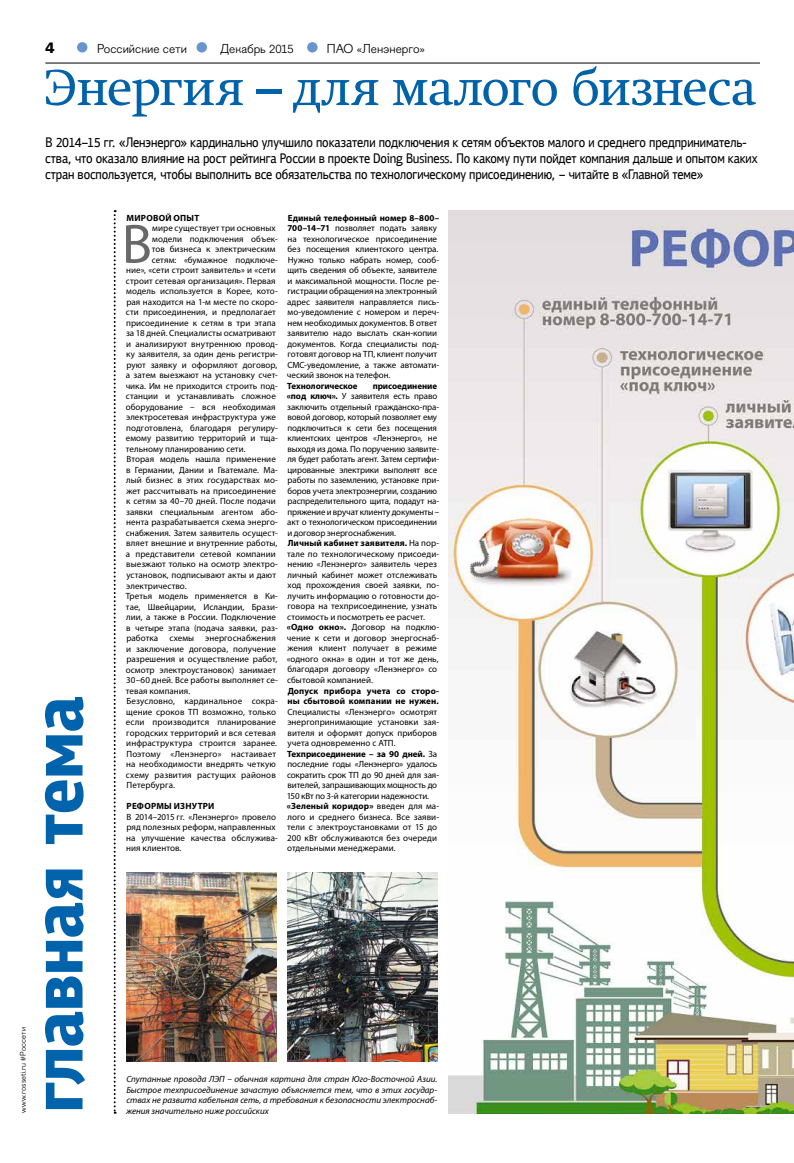
<style>
.page{position:relative;width:794px;height:1163px;background:#fff}
.page>*{position:absolute;margin:0;border:0;box-sizing:border-box;transform-origin:0 0}
.t1{font:55.7px "Myriad Pro";color:#696969}
.t2{font:50px "Swift C";letter-spacing:-.01em;color:#0063aa}
.t3{font:15px "Free Set Bold C";color:#000}
.t4{font:14px "PF Bulletin Sans Pro";color:#000}
.t5{font:12.6px "Figgins Sans";letter-spacing:-.005em;color:#000}
.t6{font:9px/10.5px "Myriad Pro";letter-spacing:.005em;color:#000}
.t7{font:italic 9px/10.5px "Myriad Pro";color:#000;text-align:justify}
.t8{font:700 9px/10.5px "Myriad Pro";letter-spacing:.01em;color:#000}
.t9{font:8px "Figgins Sans";letter-spacing:.015em;color:#000}
.s1{font-weight:700}
</style>
<div class="page">
<div style="left:77px;top:42px;width:10px;height:10px;background:#6995ce;border-radius:50%"></div>
<div style="left:197px;top:42px;width:10px;height:10px;background:#6995ce;border-radius:50%"></div>
<div style="left:307px;top:42px;width:10px;height:10px;background:#6995ce;border-radius:50%"></div>
<hr style="left:45px;top:63px;width:715px;height:1px;background:#000">
<img style="left:449px;top:210px;width:345px;height:903px">
<svg style="left:114px;top:210px;width:2px;height:903px"></svg>
<img style="left:126px;top:872px;width:150px;height:188px">
<img style="left:287px;top:872px;width:150px;height:188px">
<h3 class="t3" style="left:45px;top:39px;width:11px">4</h3>
<h3 class="t5" style="left:97px;top:41px;width:91px">Российские сети</h3>
<h3 class="t5" style="left:220px;top:41px;width:75px">Декабрь 2015</h3>
<h3 class="t5" style="left:327px;top:41px;width:100px">ПАО «Ленэнерго»</h3>
<h2 class="t2" style="left:43px;top:58px;width:714px">Энергия – для малого бизнеса</h2>
<h3 class="t4" style="left:380px;top:150px;width:70px">□■ ◆▲■ ▲▲</h3>
<p class="t8" style="left:127px;top:212px;width:74px">МИРОВОЙ ОПЫТ</p>
<h1 class="t1" style="left:122px;top:213px;width:32px">В</h1>
<p class="t6" style="left:152px;top:223px;width:125px">мире существует три основных</p>
<p class="t6" style="left:152px;top:233px;width:127px">модели подключения объек-</p>
<p class="t6" style="left:152px;top:244px;width:125px">тов бизнеса к электрическим</p>
<p class="t6" style="left:152px;top:254px;width:128px">сетям: «бумажное подключе-</p>
<p class="t6" style="left:126px;top:265px;width:151px">ние», «сети строит заявитель» и «сети</p>
<p class="t6" style="left:126px;top:275px;width:151px">строит сетевая организация». Первая</p>
<p class="t6" style="left:126px;top:286px;width:153px">модель используется в Корее, кото-</p>
<p class="t6" style="left:126px;top:296px;width:153px">рая находится на 1‑м месте по скоро-</p>
<p class="t6" style="left:126px;top:307px;width:152px">сти присоединения, и предполагает</p>
<p class="t6" style="left:126px;top:317px;width:151px">присоединение к сетям в три этапа</p>
<p class="t6" style="left:126px;top:328px;width:151px">за 18 дней. Специалисты осматривают</p>
<p class="t6" style="left:126px;top:338px;width:153px">и анализируют внутреннюю провод-</p>
<p class="t6" style="left:126px;top:349px;width:153px">ку заявителя, за один день регистри-</p>
<p class="t6" style="left:126px;top:359px;width:152px">руют заявку и оформляют договор,</p>
<p class="t6" style="left:126px;top:370px;width:153px">а затем выезжают на установку счет-</p>
<p class="t6" style="left:126px;top:380px;width:154px">чика. Им не приходится строить под-</p>
<p class="t6" style="left:126px;top:391px;width:152px">станции и устанавливать сложное</p>
<p class="t6" style="left:126px;top:401px;width:151px">оборудование – вся необходимая</p>
<p class="t6" style="left:126px;top:412px;width:151px">электросетевая инфраструктура уже</p>
<p class="t6" style="left:126px;top:422px;width:153px">подготовлена, благодаря регулиру-</p>
<p class="t6" style="left:126px;top:433px;width:154px">емому развитию территорий и тща-</p>
<p class="t6" style="left:126px;top:443px;width:121px">тельному планированию сети.</p>
<p class="t6" style="left:126px;top:454px;width:151px">Вторая модель нашла применение</p>
<p class="t6" style="left:126px;top:464px;width:153px">в Германии, Дании и Гватемале. Ма-</p>
<p class="t6" style="left:126px;top:475px;width:153px">лый бизнес в этих государствах мо-</p>
<p class="t6" style="left:126px;top:485px;width:151px">жет рассчитывать на присоединение</p>
<p class="t6" style="left:126px;top:496px;width:151px">к сетям за 40–70 дней. После подачи</p>
<p class="t6" style="left:126px;top:506px;width:153px">заявки специальным агентом або-</p>
<p class="t6" style="left:126px;top:517px;width:153px">нента разрабатывается схема энерго-</p>
<p class="t6" style="left:126px;top:527px;width:154px">снабжения. Затем заявитель осущест-</p>
<p class="t6" style="left:126px;top:538px;width:153px">вляет внешние и внутренние работы,</p>
<p class="t6" style="left:126px;top:548px;width:151px">а представители сетевой компании</p>
<p class="t6" style="left:126px;top:559px;width:153px">выезжают только на осмотр электро-</p>
<p class="t6" style="left:126px;top:570px;width:151px">установок, подписывают акты и дают</p>
<p class="t6" style="left:126px;top:580px;width:62px">электричество.</p>
<p class="t6" style="left:126px;top:591px;width:154px">Третья модель применяется в Ки-</p>
<p class="t6" style="left:126px;top:601px;width:154px">тае, Швейцарии, Исландии, Брази-</p>
<p class="t6" style="left:126px;top:612px;width:151px">лии, а также в России. Подключение</p>
<p class="t6" style="left:126px;top:622px;width:153px">в четыре этапа (подача заявки, раз-</p>
<p class="t6" style="left:126px;top:633px;width:151px">работка схемы энергоснабжения</p>
<p class="t6" style="left:126px;top:643px;width:151px">и заключение договора, получение</p>
<p class="t6" style="left:126px;top:654px;width:152px">разрешения и осуществление работ,</p>
<p class="t6" style="left:126px;top:664px;width:152px">осмотр электроустановок) занимает</p>
<p class="t6" style="left:126px;top:675px;width:153px">30–60 дней. Все работы выполняет се-</p>
<p class="t6" style="left:126px;top:685px;width:66px">тевая компания.</p>
<p class="t6" style="left:126px;top:696px;width:153px">Безусловно, кардинальное сокра-</p>
<p class="t6" style="left:126px;top:706px;width:151px">щение сроков ТП возможно, только</p>
<p class="t6" style="left:126px;top:717px;width:152px">если производится планирование</p>
<p class="t6" style="left:126px;top:727px;width:151px">городских территорий и вся сетевая</p>
<p class="t6" style="left:126px;top:738px;width:152px">инфраструктура строится заранее.</p>
<p class="t6" style="left:126px;top:748px;width:151px">Поэтому «Ленэнерго» настаивает</p>
<p class="t6" style="left:126px;top:759px;width:151px">на необходимости внедрять четкую</p>
<p class="t6" style="left:126px;top:769px;width:152px">схему развития растущих районов</p>
<p class="t6" style="left:126px;top:780px;width:50px">Петербурга.</p>
<p class="t8" style="left:127px;top:800px;width:89px">РЕФОРМЫ ИЗНУТРИ</p>
<p class="t6" style="left:126px;top:811px;width:153px">В 2014–2015 гг. «Ленэнерго» провело ряд полезных реформ, направленных на улучшение качества обслужива&shy;ния клиентов.</p>
<p class="t6" style="left:287px;top:212px;width:154px"><span class="s1">Единый телефонный номер 8–800– 700–14–71</span> позволяет подать заявку на технологическое присоединение без посещения клиентского центра.<br>Нужно только набрать номер, сооб&shy;щить сведения об объекте, заявителе и максимальной мощности. После ре&shy;гистрации обращения на электронный адрес заявителя направляется пись&shy;мо-уведомление с номером и переч&shy;нем необходимых документов. В ответ заявителю надо выслать скан-копии документов. Когда специалисты под&shy;готовят договор на ТП, клиент получит СМС-уведомление, а также автомати&shy;ческий звонок на телефон.</p>
<p class="t8" style="left:287px;top:380px;width:72px">Технологическое</p>
<p class="t6" style="left:287px;top:380px;width:154px;text-indent:86px"><span class="s1">присоединение «под ключ».</span> У заявителя есть право заключить отдельный гражданско-пра&shy;вовой договор, который позволяет ему подключиться к сети без посещения клиентских центров «Ленэнерго», не выходя из дома. По поручению заявите&shy;ля будет работать агент. Затем сертифи&shy;цированные электрики выполнят все работы по заземлению, установке при&shy;боров учета электроэнергии, созданию распределительного щита, подадут на&shy;пряжение и вручат клиенту документы– акт о технологическом присоединении и договор энергоснабжения.<br><span class="s1">Личный кабинет заявителя.</span> На пор&shy;тале по технологическому присоеди&shy;нению «Ленэнерго» заявитель через личный кабинет может отслеживать ход прохождения своей заявки, по&shy;лучить информацию о готовности до&shy;говора на техприсоединение, узнать стоимость и посмотреть ее расчет. <span class="s1">«Одно окно».</span> Договор на подклю&shy;чение к сети и договор энергоснаб&shy;жения клиент получает в режиме «одного окна» в один и тот же день, благодаря договору «Ленэнерго» со сбытовой компанией.</p>
<p class="t8" style="left:287px;top:685px;width:153px">Допуск прибора учета со сторо&shy;ны сбытовой компании не нужен.</p>
<p class="t6" style="left:287px;top:706px;width:154px">Специалисты «Ленэнерго» осмотрят энергопринимающие установки зая&shy;вителя и оформят допуск приборов учета одновременно с АТП.<br><span class="s1">Техприсоединение – за 90 дней.</span> За последние годы «Ленэнерго» удалось сократить срок ТП до 90 дней для зая&shy;вителей, запрашивающих мощность до 150 кВт по 3‑й категории надежности. <span class="s1">«Зеленый коридор»</span> введен для ма&shy;лого и среднего бизнеса. Все заяви&shy;тели с электроустановками от 15 до 200 кВт обслуживаются без очереди отдельными менеджерами.</p>
<p class="t9" style="left:18px;top:1112px;width:87px;rotate:-90deg">www.rosseti.ru #Россети</p>
<p class="t7" style="left:126px;top:1073px;width:312px">Спутанные провода ЛЭП – обычная картина для стран Юго-Восточной Азии.<br>Быстрое техприсоединение зачастую объясняется тем, что в этих государ‑ ствах не развита кабельная сеть, а требования к безопасности электроснаб‑ жения значительно ниже российских</p>
</div>
